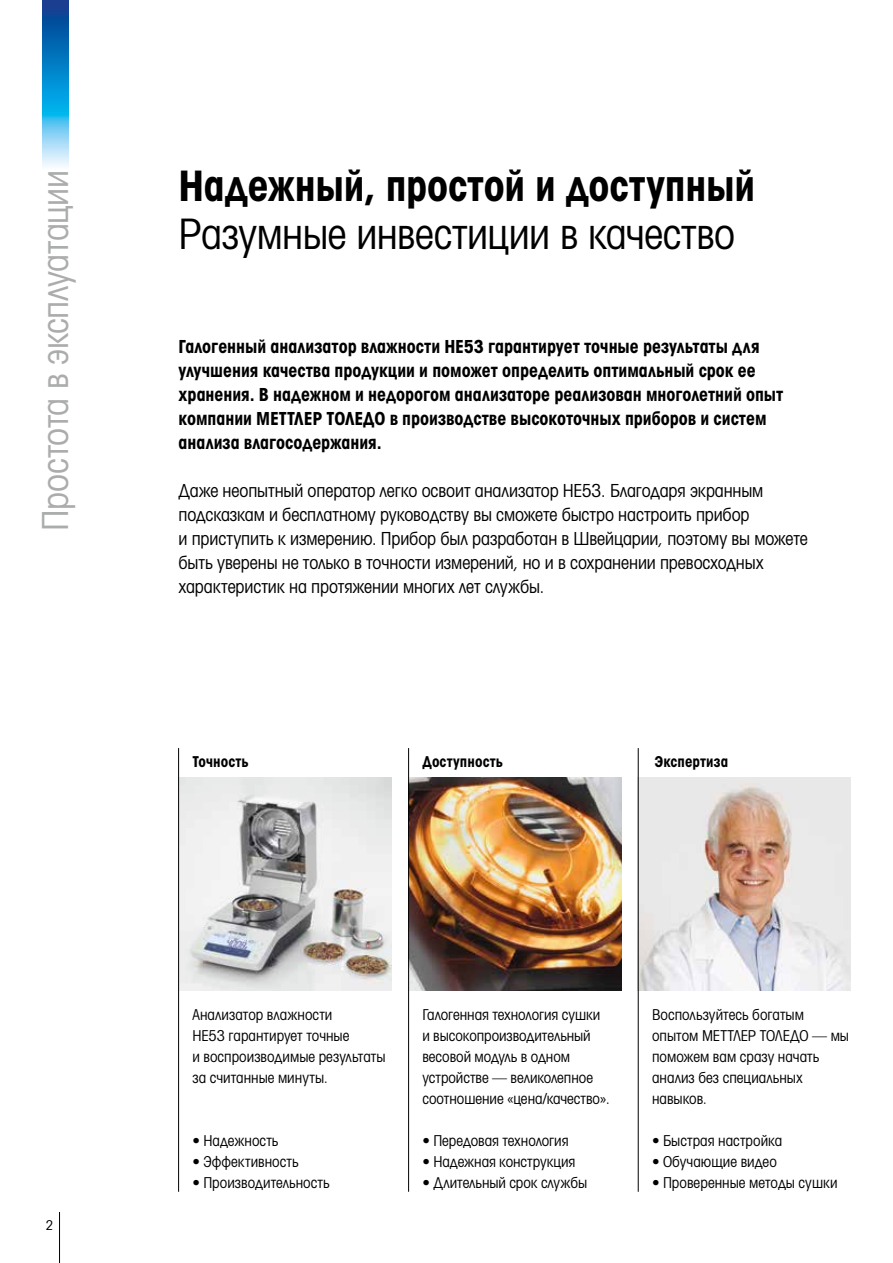
<style>
.page{position:relative;width:893px;height:1263px;background:#fff}
.page>*{position:absolute;margin:0;border:0;box-sizing:border-box;transform-origin:0 0}
.t1{font:42px "Avant Garde Gothic Cd Bk CITC";letter-spacing:-.01em;color:#000}
.t2{font:42px "Avant Garde Gothic Cd Bd CITC";letter-spacing:-.005em;color:#000}
.t3{font:36px "Avant Garde Gothic Cd Bk CITC";letter-spacing:-.01em;color:#abacac}
.t4{font:18px/24px "Avant Garde Gothic Cd Bk CITC";letter-spacing:-.005em;color:#000}
.t5{font:18px/24px "Avant Garde Gothic Cd Bd CITC";color:#000}
.t6{font:15px/21px "Avant Garde Gothic Cd Bk CITC";color:#000}
.t7{font:15px "Avant Garde Gothic Cd Bd CITC";letter-spacing:.01em;color:#000}
.t8{font:13.5px "Avant Garde Gothic Cd Bk CITC";color:#000}
</style>
<div class="page">
<img style="left:409px;top:778px;width:212px;height:213px">
<hr style="left:59px;top:1212px;width:1px;height:51px;background:#000">
<img style="left:639px;top:777px;width:212px;height:213px">
<img style="left:43px;top:0;width:25px;height:166px">
<img style="left:179px;top:778px;width:212px;height:213px">
<hr style="left:178px;top:748px;width:1px;height:444px;background:#000">
<hr style="left:408px;top:748px;width:1px;height:444px;background:#000">
<hr style="left:638px;top:748px;width:1px;height:444px;background:#000">
<h2 class="t3" style="left:35px;top:531px;width:362px;rotate:-90deg">Простота в эксплуатации</h2>
<p class="t8" style="left:46px;top:1218px;width:9px">2</p>
<h1 class="t2" style="left:179px;top:162px;width:578px">Надежный, простой и доступный</h1>
<h1 class="t1" style="left:179px;top:210px;width:558px">Разумные инвестиции в качество</h1>
<p class="t5" style="left:179px;top:335px;width:606px">Галогенный анализатор влажности HE53 гарантирует точные результаты для улучшения качества продукции и поможет определить оптимальный срок ее хранения. В надежном и недорогом анализаторе реализован многолетний опыт компании МЕТТЛЕР ТОЛЕДО в производстве высокоточных приборов и систем анализа влагосодержания.</p>
<p class="t4" style="left:179px;top:479px;width:631px">Даже неопытный оператор легко освоит анализатор HE53. Благодаря экранным подсказкам и бесплатному руководству вы сможете быстро настроить прибор<br>и приступить к измерению. Прибор был разработан в Швейцарии, поэтому вы можете быть уверены не только в точности измерений, но и в сохранении превосходных характеристик на протяжении многих лет службы.</p>
<p class="t7" style="left:192px;top:754px;width:58px">Точность</p>
<p class="t7" style="left:422px;top:754px;width:82px">Доступность</p>
<p class="t7" style="left:654px;top:754px;width:75px">Экспертиза</p>
<p class="t6" style="left:192px;top:1005px;width:195px">Анализатор влажности<br>HE53 гарантирует точные<br>и воспроизводимые результаты за считанные минуты.</p>
<p class="t6" style="left:192px;top:1131px;width:88px">• Надежность</p>
<p class="t6" style="left:192px;top:1152px;width:108px">• Эффективность</p>
<p class="t6" style="left:192px;top:1173px;width:139px">• Производительность</p>
<p class="t6" style="left:422px;top:1005px;width:189px">Галогенная технология сушки и высокопроизводительный весовой модуль в одном устройстве — великолепное соотношение «цена/качество».</p>
<p class="t6" style="left:422px;top:1131px;width:148px">• Передовая технология</p>
<p class="t6" style="left:422px;top:1152px;width:155px">• Надежная конструкция</p>
<p class="t6" style="left:422px;top:1173px;width:166px">• Длительный срок службы</p>
<p class="t6" style="left:652px;top:1005px;width:199px">Воспользуйтесь богатым опытом МЕТТЛЕР ТОЛЕДО — мы поможем вам сразу начать анализ без специальных навыков.</p>
<p class="t6" style="left:652px;top:1131px;width:132px">• Быстрая настройка</p>
<p class="t6" style="left:652px;top:1152px;width:126px">• Обучающие видео</p>
<p class="t6" style="left:652px;top:1173px;width:187px">• Проверенные методы сушки</p>
</div>
